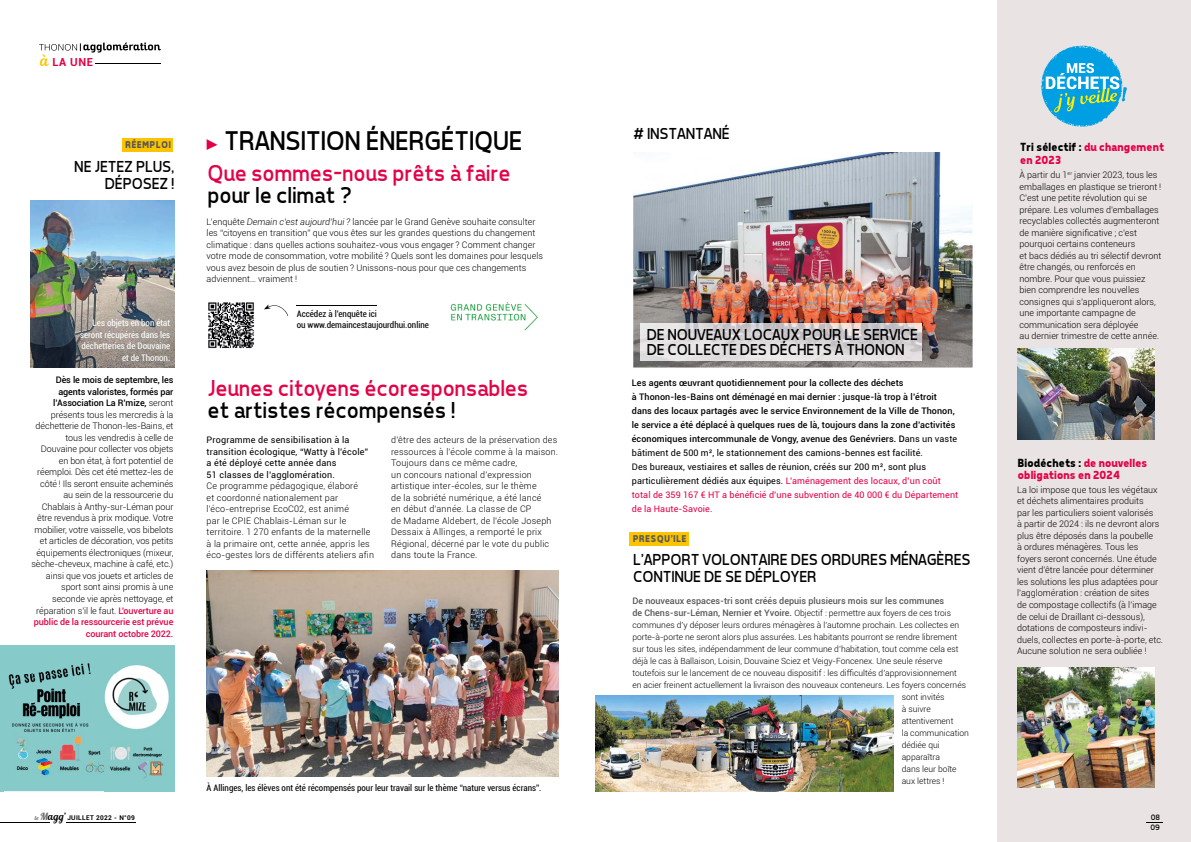
<style>
.page{position:relative;width:1191px;height:842px;background:#fff}
.page>*{position:absolute;margin:0;border:0;box-sizing:border-box;transform-origin:0 0}
.t1{font:27.5px "Tepeno Sans";color:#000}
.t2{font:23.4px "Tepeno Sans";color:#e50046}
.t3{font:23.4px "Tepeno Sans";color:#000}
.t4{font:16.2px/17px "Tepeno Sans";color:#000}
.t5{font:16.1px/15px "Tepeno Sans";color:#000}
.t6{font:700 12px/11.5px "Tepeno Sans";color:#e50046}
.t7{font:700 11.1px "Roboto";color:#e50046}
.t8{font:700 10px "Tepeno Sans";letter-spacing:.05em;color:#575756}
.t9{font:300 9px/11.5px "Roboto";color:#000}
.t10{font:500 9px/14px "Roboto";letter-spacing:.01em;color:#000}
.t11{font:300 9px/11.5px "Roboto";letter-spacing:.02em;color:#000}
.t12{font:condensed 9px/11.5px "Roboto";color:#000}
.t13{font:9px/11.5px "Roboto";letter-spacing:.02em;color:#000}
.t14{font:condensed 9px/11.5px "Roboto";color:#fff;text-align:right}
.t15{font:500 9px "Roboto";color:#575756}
.t16{font:300 8.5px "Roboto";color:#000}
.t17{font:8px/9.6px "Tepeno Sans";color:#000}
.t18{font:700 6.5px "Roboto";letter-spacing:.05em;color:#000}
.s1{font-family:"Magnolia Script";font-weight:400;font-size:15.2px;color:#fcc400}
.s2{font-weight:500}
.s3{font-weight:500;color:#e50046}
.s4{font-style:italic}
.s5{font-family:"Lobster 1.4";font-weight:400;font-size:5.8px;color:#706f6f}
.s6{font-family:"Lobster 1.4";font-weight:400;font-size:10px;color:#706f6f}
.s7{font-family:"Magnolia Script";font-weight:400;font-size:10px}
.s8{font-weight:400}
.s9{font-weight:400;color:#e50046}
.s10{font-weight:500;font-size:9px;color:#575756}
.s11{color:#000}
</style>
<div class="page">
<div style="left:997px;top:0;width:194px;height:842px;background:#e9e4e3"></div>
<svg style="left:1041px;top:46px;width:85px;height:81px"></svg>
<img style="left:1017px;top:667px;width:137px;height:120px">
<img style="left:1017px;top:348px;width:137px;height:91px">
<hr style="left:96px;top:64px;width:65px;height:1px;background:#000">
<svg style="left:39px;top:43px;width:122px;height:10px"></svg>
<svg style="left:1146px;top:822px;width:17px;height:1px"></svg>
<svg style="left:207px;top:139px;width:10px;height:11px"></svg>
<img style="left:595px;top:695px;width:298px;height:96px">
<img style="left:207px;top:571px;width:351px;height:205px">
<img style="left:450px;top:302px;width:88px;height:29px">
<img style="left:633px;top:152px;width:339px;height:215px">
<img style="left:640px;top:324px;width:281px;height:36px">
<div style="left:629px;top:532px;width:59px;height:14px;background:#fcc400"></div>
<img style="left:30px;top:200px;width:144px;height:167px">
<img style="left:4px;top:645px;width:170px;height:117px">
<img style="left:4px;top:762px;width:170px;height:29px">
<hr style="left:297px;top:305px;width:80px;height:1px;background:#000">
<img style="left:208px;top:302px;width:47px;height:47px">
<svg style="left:264px;top:304px;width:24px;height:12px"></svg>
<div style="left:122px;top:138px;width:51px;height:14px;background:#fcc400"></div>
<hr style="left:0;top:822px;width:49px;height:1px;background:#000">
<hr style="left:66px;top:822px;width:70px;height:1px;background:#000">
<p class="t7" style="left:41px;top:54px;width:54px"><span class="s1">à</span> LA UNE</p>
<p class="t8" style="left:125px;top:139px;width:47px">RÉEMPLOI</p>
<h3 class="t4" style="left:74px;top:158px;width:101px;text-align:right">NE JETEZ PLUS,<br>DÉPOSEZ !</h3>
<p class="t14" style="left:80px;top:317px;width:91px">Les objets en bon état seront récupérés dans les déchetteries de Douvaine et de Thonon.</p>
<p class="t9" style="left:31px;top:374px;width:144px;text-align:right"><span class="s2">Dès le mois de septembre, les agents valoristes, formés par l’Association La R’mize,</span> seront présents tous les mercredis à la déchetterie de Thonon-les-Bains, et tous les vendredis à celle de Douvaine pour collecter vos objets en bon état, à fort potentiel de réemploi. Dès cet été mettez-les de côté ! Ils seront ensuite acheminés au sein de la ressourcerie du Chablais à Anthy-sur-Léman pour être revendus à prix modique. Votre mobilier, votre vaisselle, vos bibelots et articles de décoration, vos petits équipements électroniques (mixeur, sèche-cheveux, machine à café, etc.) ainsi que vos jouets et articles de sport sont ainsi promis à une seconde vie après nettoyage, et réparation s’il le faut. <span class="s3">L'ouverture au public de la ressourcerie est prévue courant octobre 2022.</span></p>
<h1 class="t1" style="left:223px;top:124px;width:299px">TRANSITION ÉNERGÉTIQUE</h1>
<h2 class="t2" style="left:207px;top:160px;width:304px">Que sommes-nous prêts à faire</h2>
<h2 class="t3" style="left:207px;top:182px;width:146px">pour le climat ?</h2>
<p class="t9" style="left:207px;top:215px;width:338px">L’enquête <span class="s4">Demain c’est aujourd’hui ?</span> lancée par le Grand Genève souhaite consulter les “citoyens en transition” que vous êtes sur les grandes questions du changement climatique : dans quelles actions souhaitez-vous vous engager ? Comment changer votre mode de consommation, votre mobilité ? Quels sont les domaines pour lesquels vous avez besoin de plus de soutien ? Unissons-nous pour que ces changements adviennent… vraiment !</p>
<p class="t12" style="left:297px;top:308px;width:134px">Accédez à l’enquête ici<br>ou www.demaincestaujourdhui.online</p>
<h2 class="t2" style="left:207px;top:375px;width:322px">Jeunes citoyens écoresponsables</h2>
<h2 class="t3" style="left:207px;top:396px;width:249px">et artistes récompensés !</h2>
<p class="t13" style="left:207px;top:434px;width:163px">Programme de sensibilisation à la transition écologique, “Watty à l’école” a été déployé cette année dans<br>51 classes de l’agglomération.</p>
<p class="t11" style="left:207px;top:480px;width:169px">Ce programme pédagogique, élaboré<br>et coordonné nationalement par l'éco-entreprise EcoC02, est animé<br>par le CPIE Chablais-Léman sur le territoire. 1 270 enfants de la maternelle à la primaire ont, cette année, appris les éco-gestes lors de différents ateliers afin</p>
<p class="t11" style="left:391px;top:434px;width:168px">d’être des acteurs de la préservation des ressources à l’école comme à la maison.<br>Toujours dans ce même cadre,<br>un concours national d’expression artistique inter-écoles, sur le thème<br>de la sobriété numérique, a été lancé<br>en début d’année. La classe de CP<br>de Madame Aldebert, de l’école Joseph Dessaix à Allinges, a remporté le prix Régional, décerné par le vote du public dans toute la France.</p>
<p class="t18" style="left:35px;top:813px;width:102px"><span class="s5">le</span> <span class="s6">M</span><span class="s7">agg’</span> JUILLET 2022 - N°09</p>
<p class="t12" style="left:207px;top:781px;width:336px">À Allinges, les élèves ont été récompensés pour leur travail sur le thème “nature versus écrans”.</p>
<h3 class="t4" style="left:632px;top:124px;width:98px"># INSTANTANÉ</h3>
<h3 class="t5" style="left:646px;top:326px;width:273px">DE NOUVEAUX LOCAUX POUR LE SERVICE<br>DE COLLECTE DES DÉCHETS À THONON</h3>
<p class="t10" style="left:632px;top:376px;width:328px">Les agents œuvrant quotidiennement pour la collecte des déchets<br>à Thonon-les-Bains ont déménagé en mai dernier : jusque-là trop à l’étroit dans des locaux partagés avec le service Environnement de la Ville de Thonon, le service a été déplacé à quelques rues de là, toujours dans la zone d’activités économiques intercommunale de Vongy, avenue des Genévriers. D<span class="s8">ans un vaste bâtiment de 500 m², le stationnement des camions-bennes est facilité.<br>Des bureaux, vestiaires et salles de réunion, créés sur 200 m², sont plus particulièrement dédiés aux équipes.</span> <span class="s9">L’aménagement des locaux, d’un coût total de 359 167 € HT a bénéficié d’une subvention de 40 000 € du Département de la Haute-Savoie.</span></p>
<p class="t8" style="left:632px;top:533px;width:55px">PRESQU’ILE</p>
<h3 class="t4" style="left:632px;top:551px;width:339px">L’APPORT VOLONTAIRE DES ORDURES MÉNAGÈRES<br>CONTINUE DE SE DÉPLOYER</h3>
<p class="t15" style="left:632px;top:594px;width:313px">De nouveaux espaces-tri sont créés depuis plusieurs mois sur les communes</p>
<p class="t16" style="left:632px;top:607px;width:320px"><span class="s10">de Chens-sur-Léman, Nernier et Yvoire.</span> Objectif : permettre aux foyers de ces trois</p>
<p class="t16" style="left:632px;top:619px;width:328px">communes d’y déposer leurs ordures ménagères à l’automne prochain. Les collectes en</p>
<p class="t16" style="left:632px;top:631px;width:326px">porte-à-porte ne seront alors plus assurées. Les habitants pourront se rendre librement</p>
<p class="t16" style="left:632px;top:643px;width:328px">sur tous les sites, indépendamment de leur commune d’habitation, tout comme cela est</p>
<p class="t16" style="left:632px;top:655px;width:311px">déjà le cas à Ballaison, Loisin, Douvaine Sciez et Veigy-Foncenex. Une seule réserve</p>
<p class="t16" style="left:632px;top:667px;width:326px">toutefois sur le lancement de ce nouveau dispositif : les difficultés d’approvisionnement</p>
<p class="t16" style="left:632px;top:679px;width:335px">en acier freinent actuellement la livraison des nouveaux conteneurs. Les foyers concernés</p>
<p class="t16" style="left:901px;top:691px;width:44px">sont invités</p>
<p class="t16" style="left:901px;top:703px;width:30px">à suivre</p>
<p class="t16" style="left:901px;top:715px;width:53px">attentivement</p>
<p class="t16" style="left:901px;top:727px;width:69px">la communication</p>
<p class="t16" style="left:901px;top:739px;width:39px">dédiée qui</p>
<p class="t16" style="left:901px;top:751px;width:40px">apparaîtra</p>
<p class="t16" style="left:901px;top:763px;width:56px">dans leur boîte</p>
<p class="t16" style="left:901px;top:775px;width:44px">aux lettres !</p>
<h3 class="t6" style="left:1019px;top:140px;width:146px;line-height:13px"><span class="s11">Tri sélectif :</span> du changement en 2023</h3>
<p class="t9" style="left:1019px;top:169px;width:143px">À partir du 1<sup>er</sup> janvier 2023, tous les emballages en plastique se trieront !<br>C’est une petite révolution qui se prépare. Les volumes d’emballages recyclables collectés augmenteront de manière significative ; c’est pourquoi certains conteneurs<br>et bacs dédiés au tri sélectif devront être changés, ou renforcés en nombre. Pour que vous puissiez bien comprendre les nouvelles consignes qui s’appliqueront alors, une importante campagne de communication sera déployée<br>au dernier trimestre de cette année.</p>
<h3 class="t6" style="left:1017px;top:457px;width:131px"><span class="s11">Biodéchets :</span> de nouvelles obligations en 2024</h3>
<p class="t9" style="left:1017px;top:484px;width:147px">La loi impose que tous les végétaux et déchets alimentaires produits<br>par les particuliers soient valorisés<br>à partir de 2024 : ils ne devront alors plus être déposés dans la poubelle<br>à ordures ménagères. Tous les foyers seront concernés. Une étude vient d’être lancée pour déterminer les solutions les plus adaptées pour l’agglomération : création de sites<br>de compostage collectifs (à l’image de celui de Draillant ci-dessous), dotations de composteurs indivi&shy;duels, collectes en porte-à-porte, etc.<br>Aucune solution ne sera oubliée !</p>
<p class="t17" style="left:1150px;top:812px;width:11px">08<br>09</p>
</div>
